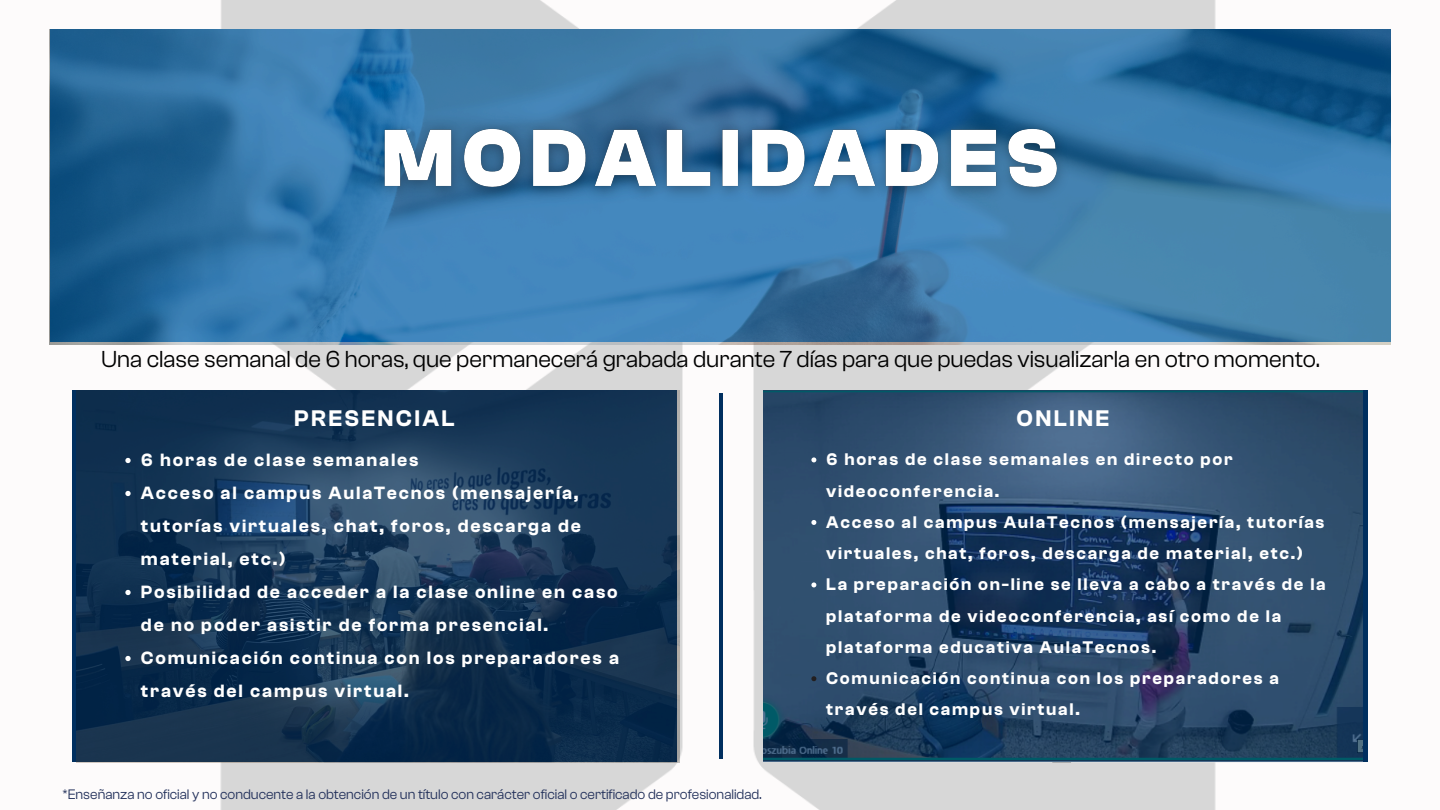
<style>
.page{position:relative;width:1440px;height:810px;background:#fff}
.page>*{position:absolute;margin:0;border:0;box-sizing:border-box;transform-origin:0 0}
.t1{font:24px "Clash Grotesk";color:#000}
.t2{font:600 23.4px "Clash Grotesk";letter-spacing:.1em;color:#fff}
.t3{font:600 18.4px/33px "Clash Grotesk";letter-spacing:.1em;color:#fff}
.t4{font:600 17.5px/31.3px "Clash Grotesk";letter-spacing:.1em;color:#fff}
.t5{font:14.2px "Clash Grotesk";color:#23315b}
</style>
<div class="page">
<img style="left:49px;top:0;width:1342px;height:810px">
<hr style="left:719px;top:394px;width:4px;height:365px;background:#002f5f">
<img style="left:50px;top:29px;width:1340px;height:315px">
<img style="left:76px;top:390px;width:603px;height:372px">
<img style="left:763px;top:390px;width:600px;height:372px">
<img style="left:364px;top:112px;width:713px;height:100px">
<svg style="left:125px;top:458px;width:6px;height:5px"></svg>
<svg style="left:125px;top:491px;width:6px;height:5px"></svg>
<svg style="left:125px;top:590px;width:6px;height:5px"></svg>
<svg style="left:125px;top:656px;width:6px;height:5px"></svg>
<svg style="left:811px;top:457px;width:5px;height:5px"></svg>
<svg style="left:811px;top:520px;width:5px;height:5px"></svg>
<svg style="left:811px;top:582px;width:5px;height:5px"></svg>
<svg style="left:811px;top:676px;width:5px;height:5px"></svg>
<p class="t1" style="left:101px;top:346px;width:1220px">Una clase semanal de 6 horas, que permanecerá grabada durante 7 días para que puedas visualizarla en otro momento.</p>
<p class="t2" style="left:294px;top:405px;width:162px">PRESENCIAL</p>
<h3 class="t2" style="left:1017px;top:405px;width:94px">ONLINE</h3>
<p class="t3" style="left:141px;top:444px;width:279px">6 horas de clase semanales</p>
<p class="t3" style="left:141px;top:477px;width:442px">Acceso al campus AulaTecnos (mensajería, tutorías virtuales, chat, foros, descarga de material, etc.)</p>
<p class="t3" style="left:141px;top:576px;width:478px">Posibilidad de acceder a la clase online en caso de no poder asistir de forma presencial.</p>
<p class="t3" style="left:141px;top:642px;width:480px">Comunicación continua con los preparadores a través del campus virtual.</p>
<p class="t4" style="left:826px;top:444px;width:408px">6 horas de clase semanales en directo por videoconferencia.</p>
<p class="t4" style="left:826px;top:507px;width:500px">Acceso al campus AulaTecnos (mensajería, tutorías virtuales, chat, foros, descarga de material, etc.)</p>
<p class="t4" style="left:826px;top:569px;width:501px">La preparación on-line se lleva a cabo a través de la plataforma de videoconferencia, así como de la plataforma educativa AulaTecnos.</p>
<p class="t4" style="left:826px;top:663px;width:454px">Comunicación continua con los preparadores a través del campus virtual.</p>
<p class="t5" style="left:62px;top:786px;width:701px">*Enseñanza no oficial y no conducente a la obtención de un título con carácter oficial o certificado de profesionalidad.</p>
</div>
